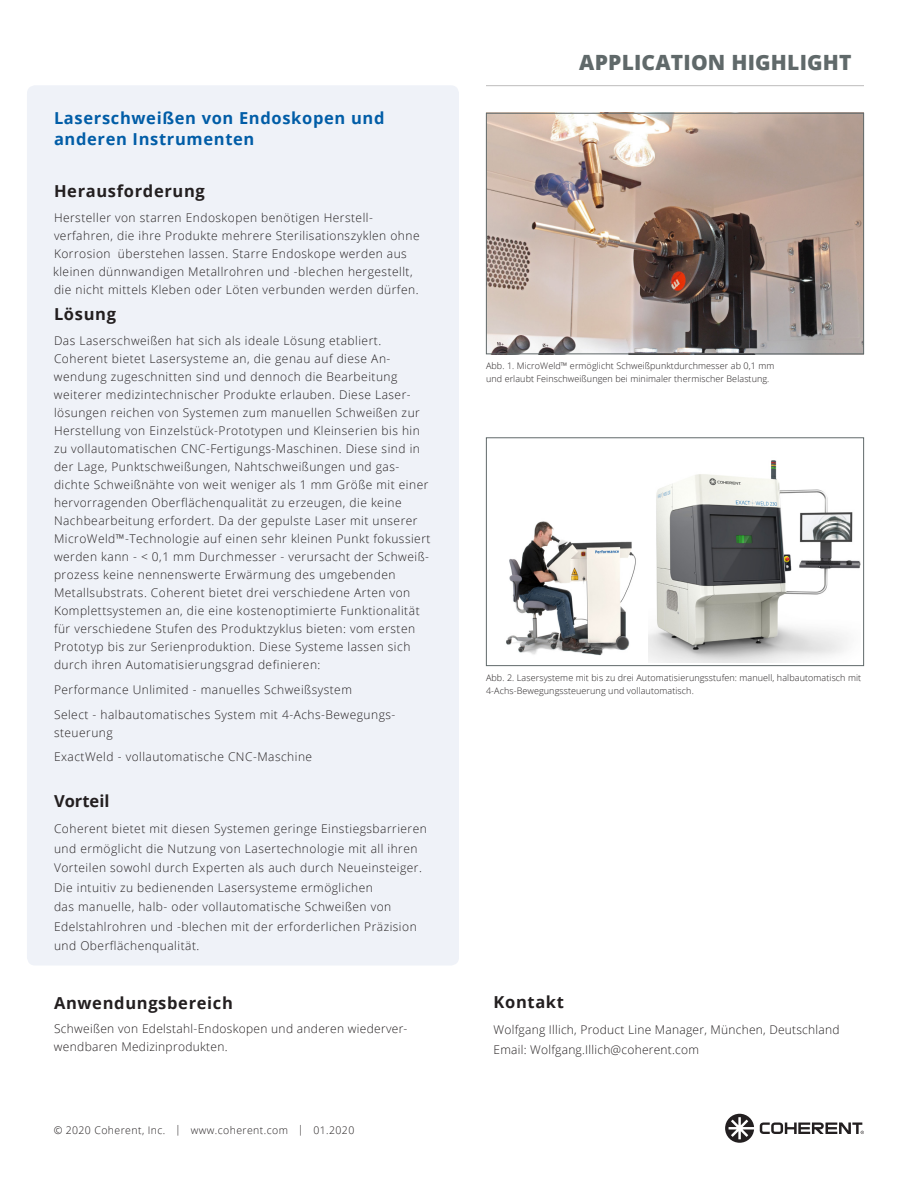
<style>
.page{position:relative;width:918px;height:1188px;background:#fff}
.page>*{position:absolute;margin:0;border:0;box-sizing:border-box;transform-origin:0 0}
.t1{font:800 21px "Open Sans";letter-spacing:.01em;color:#60696a}
.Copy{font:700 16.5px/21px "Open Sans";letter-spacing:.04em;color:#015da7}
.Copy-2{font:700 16.5px "Open Sans";letter-spacing:.04em;color:#231f20}
.Copy-3{font:700 16.5px "Open Sans";color:#231f20}
.Subtitle{font:700 16.5px "Open Sans";letter-spacing:.04em;color:#231f20}
.Copy-4{font:300 12px/18px "Open Sans";letter-spacing:.04em;color:#231f20}
.Copy-5{font:300 12px "Open Sans";letter-spacing:.02em;color:#231f20}
.Copy-6{font:300 10.5px "Open Sans";letter-spacing:.04em;color:#231f20}
.t2{font:300 9px/13.5px "Open Sans";letter-spacing:.01em;color:#231f20}
</style>
<div class="page">
<hr style="left:486px;top:85px;width:378px;height:1px;background:#231f20">
<div style="left:27px;top:85px;width:432px;height:881px;background:#eff2f8;border-radius:8px"></div>
<svg style="left:760px;top:1123px;width:104px;height:11px"></svg>
<svg style="left:725px;top:1114px;width:29px;height:29px"></svg>
<img style="left:506px;top:521px;width:169px;height:142px">
<div style="left:486px;top:437px;width:378px;height:229px;border:1px solid #60696a"></div>
<img style="left:488px;top:115px;width:374px;height:237px">
<div style="left:486px;top:113px;width:378px;height:241px;border:1px solid #60696a"></div>
<img style="left:649px;top:460px;width:212px;height:202px">
<p class="Copy" style="left:54px;top:107px;width:332px">Laserschweißen von Endoskopen und anderen Instrumenten</p>
<p class="Copy-2" style="left:54px;top:180px;width:152px">Herausforderung</p>
<p class="Copy-4" style="left:53px;top:209px;width:368px">Hersteller von starren Endoskopen benötigen Herstell&shy;verfahren, die ihre Produkte mehrere Sterilisationszyklen ohne Korrosion überstehen lassen. Starre Endoskope werden aus kleinen dünnwandigen Metallrohren und -blechen hergestellt, die nicht mittels Kleben oder Löten verbunden werden dürfen.</p>
<p class="Copy-2" style="left:54px;top:303px;width:64px">Lösung</p>
<p class="Copy-4" style="left:54px;top:332px;width:378px">Das Laserschweißen hat sich als ideale Lösung etabliert.<br>Coherent bietet Lasersysteme an, die genau auf diese An&shy;wendung zugeschnitten sind und dennoch die Bearbeitung weiterer medizintechnischer Produkte erlauben. Diese Laser&shy;lösungen reichen von Systemen zum manuellen Schweißen zur Herstellung von Einzelstück-Prototypen und Kleinserien bis hin zu vollautomatischen CNC-Fertigungs-Maschinen. Diese sind in der Lage, Punktschweißungen, Nahtschweißungen und gas&shy;dichte Schweißnähte von weit weniger als 1 mm Größe mit einer hervorragenden Oberflächenqualität zu erzeugen, die keine Nachbearbeitung erfordert. Da der gepulste Laser mit unserer MicroWeld™-Technologie auf einen sehr kleinen Punkt fokussiert werden kann - &lt; 0,1 mm Durchmesser - verursacht der Schweiß&shy;prozess keine nennenswerte Erwärmung des umgebenden Metallsubstrats. Coherent bietet drei verschiedene Arten von Komplettsystemen an, die eine kostenoptimierte Funktionalität für verschiedene Stufen des Produktzyklus bieten: vom ersten Prototyp bis zur Serienproduktion. Diese Systeme lassen sich durch ihren Automatisierungsgrad definieren:</p>
<p class="Copy-4" style="left:54px;top:677px;width:343px;line-height:24.8px">Performance Unlimited - manuelles Schweißsystem<br>Select - halbautomatisches System mit 4-Achs-Bewegungs-</p>
<p class="Copy-4" style="left:54px;top:720px;width:260px;line-height:24.8px">steuerung<br>ExactWeld - vollautomatische CNC-Maschine</p>
<p class="Copy-3" style="left:54px;top:790px;width:57px">Vorteil</p>
<p class="Copy-4" style="left:54px;top:819px;width:374px;line-height:19.5px">Coherent bietet mit diesen Systemen geringe Einstiegsbarrieren und ermöglicht die Nutzung von Lasertechnologie mit all ihren Vorteilen sowohl durch Experten als auch durch Neueinsteiger.<br>Die intuitiv zu bedienenden Lasersysteme ermöglichen<br>das manuelle, halb- oder vollautomatische Schweißen von Edelstahlrohren und -blechen mit der erforderlichen Präzision und Oberflächenqualität.</p>
<p class="Copy-2" style="left:54px;top:991px;width:180px">Anwendungsbereich</p>
<p class="Copy-4" style="left:54px;top:1020px;width:355px">Schweißen von Edelstahl-Endoskopen und anderen wiederver&shy;wendbaren Medizinprodukten.</p>
<p class="Copy-6" style="left:54px;top:1123px;width:302px">© 2020 Coherent, Inc. | www.coherent.com | 01.2020</p>
<h1 class="t1" style="left:579px;top:46px;width:286px">APPLICATION HIGHLIGHTS</h1>
<p class="t2" style="left:486px;top:358px;width:290px">Abb. 1. MicroWeld™ ermöglicht Schweißpunktdurchmesser ab 0,1 mm und erlaubt Feinschweißungen bei minimaler thermischer Belastung.</p>
<p class="t2" style="left:486px;top:671px;width:377px">Abb. 2. Lasersysteme mit bis zu drei Automatisierungsstufen: manuell, halbautomatisch mit<br>4-Achs-Bewegungssteuerung und vollautomatisch.</p>
<p class="Subtitle" style="left:494px;top:990px;width:72px">Kontakt</p>
<p class="Copy-5" style="left:494px;top:1021px;width:348px">Wolfgang Illich, Product Line Manager, München, Deutschland</p>
<p class="Copy-5" style="left:494px;top:1041px;width:207px">Email: Wolfgang.Illich@coherent.com</p>
</div>
